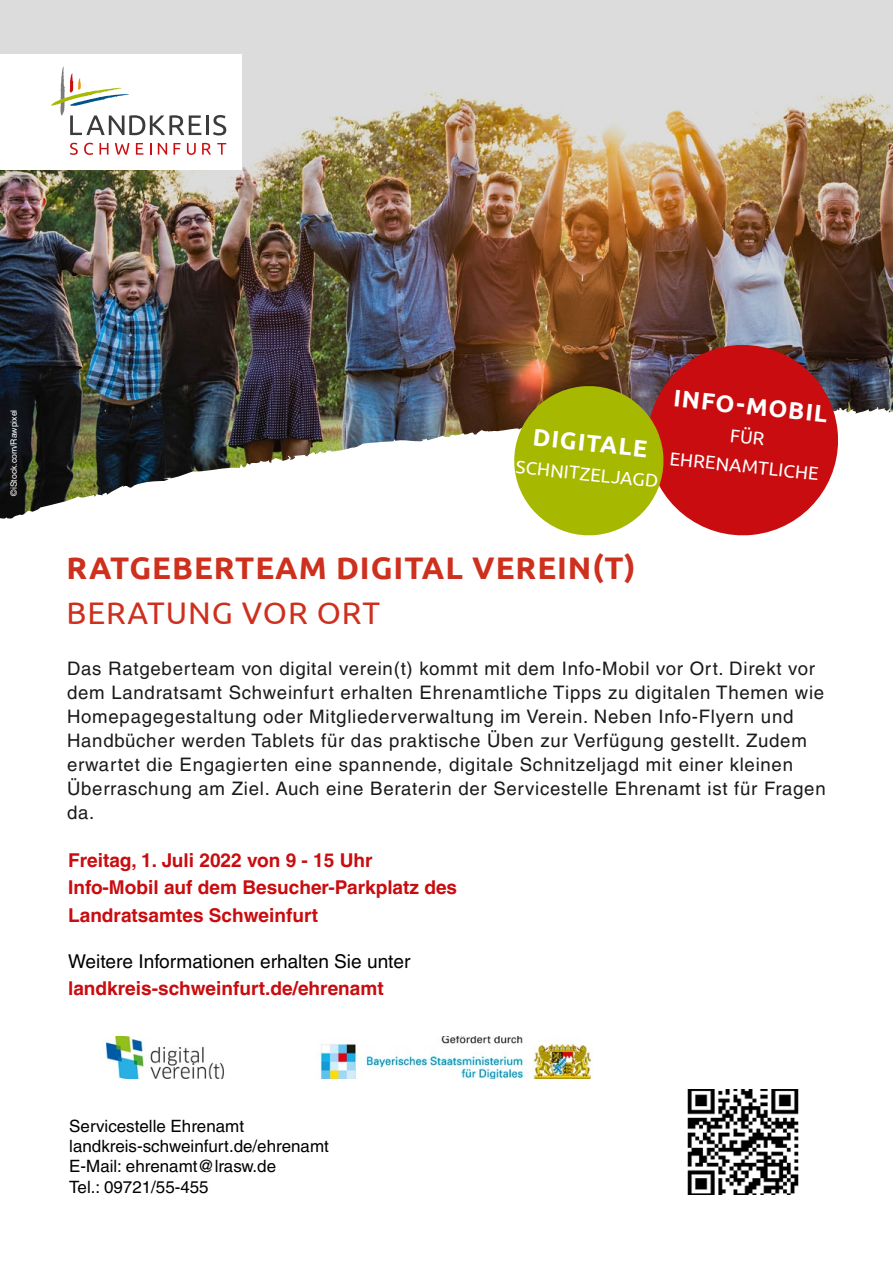
<style>
.page{position:relative;width:893px;height:1263px;background:#fff}
.page>*{position:absolute;margin:0;border:0;box-sizing:border-box;transform-origin:0 0}
.Fließtext{font:700 31.2px/45.8px "Ubuntu";letter-spacing:.03em;color:#ce301e}
.Headline{font:700 24px "Ubuntu";color:#fff}
.t1{font:700 19.05px "Helvetica LT Pro";color:#c90c0f}
.t2{font:19.05px "Helvetica LT Pro";color:#000}
.Fließtext-2{font:18.6px/24px "Helvetica LT Pro";letter-spacing:.04em;color:#1a1a1a}
.Headline-2{font:18.6px "Ubuntu";color:#fff}
.t3{font:16.95px "Helvetica LT Pro";color:#000}
.t4{font:8.7px "Helvetica LT Pro";color:#fff}
.s1{font-weight:400}
</style>
<div class="page">
<img style="left:0;top:91px;width:893px;height:316px">
<div style="left:0;top:0;width:893px;height:91px;background:#dcdcdc"></div>
<img style="left:0;top:407px;width:893px;height:112px">
<img style="left:687px;top:1090px;width:112px;height:104px">
<img style="left:103px;top:1036px;width:121px;height:43px">
<img style="left:320px;top:1036px;width:273px;height:42px">
<div style="left:0;top:54px;width:242px;height:115px;background:#fff"></div>
<hr style="left:206px;top:115px;width:3px;height:20px;background:#3b3b3a">
<svg style="left:213px;top:115px;width:13px;height:20px"></svg>
<svg style="left:70px;top:143px;width:8px;height:12px"></svg>
<svg style="left:84px;top:143px;width:9px;height:12px"></svg>
<svg style="left:100px;top:143px;width:8px;height:12px"></svg>
<svg style="left:115px;top:143px;width:15px;height:12px"></svg>
<svg style="left:136px;top:143px;width:7px;height:12px"></svg>
<svg style="left:150px;top:143px;width:1px;height:12px"></svg>
<svg style="left:158px;top:143px;width:9px;height:12px"></svg>
<svg style="left:173px;top:143px;width:8px;height:12px"></svg>
<svg style="left:187px;top:143px;width:9px;height:12px"></svg>
<svg style="left:202px;top:143px;width:9px;height:12px"></svg>
<svg style="left:217px;top:143px;width:9px;height:12px"></svg>
<svg style="left:51px;top:66px;width:150px;height:69px"></svg>
<img style="left:510px;top:340px;width:333px;height:196px">
<p class="t4" style="left:9px;top:496px;width:88px;rotate:-90deg">©iStock.com/Rawpixel</p>
<p class="Headline" style="left:534px;top:422px;width:117px;rotate:6deg">DIGITALE</p>
<p class="Headline-2" style="left:517px;top:455px;width:145px;rotate:6deg">SCHNITZELJAGD</p>
<p class="Headline" style="left:675px;top:383px;width:156px;rotate:6deg">INFO-MOBIL</p>
<p class="Headline-2" style="left:671px;top:447px;width:151px;rotate:6deg">EHRENAMTLICHE</p>
<p class="Fließtext" style="left:66px;top:544px;width:571px">RATGEBERTEAM DIGITAL VEREIN(T)<br><span class="s1">BERATUNG VOR ORT</span></p>
<p class="Fließtext-2" style="left:67px;top:657px;width:760px">Das Ratgeberteam von digital verein(t) kommt mit dem Info-Mobil vor Ort. Direkt vor dem Landratsamt Schweinfurt erhalten Ehrenamtliche Tipps zu digitalen Themen wie Homepagegestaltung oder Mitgliederverwaltung im Verein. Neben Info-Flyern und Handbücher werden Tablets für das praktische Üben zur Verfügung gestellt. Zudem erwartet die Engagierten eine spannende, digitale Schnitzeljagd mit einer kleinen Überraschung am Ziel. Auch eine Beraterin der Servicestelle Ehrenamt ist für Fragen da.</p>
<p class="t1" style="left:68px;top:848px;width:306px">Freitag, 1. Juli 2022 von 9 - 15 Uhr</p>
<p class="t1" style="left:68px;top:876px;width:391px">Info-Mobil auf dem Besucher-Parkplatz des</p>
<p class="t1" style="left:68px;top:903px;width:252px">Landratsamtes Schweinfurt</p>
<p class="t2" style="left:68px;top:950px;width:344px">Weitere Informationen erhalten Sie unter</p>
<p class="t1" style="left:68px;top:977px;width:317px">landkreis-schweinfurt.de/ehrenamt</p>
<p class="t3" style="left:69px;top:1116px;width:176px">Servicestelle Ehrenamt</p>
<p class="t3" style="left:69px;top:1136px;width:261px">landkreis-schweinfurt.de/ehrenamt</p>
<p class="t3" style="left:69px;top:1157px;width:208px">E-Mail: ehrenamt@lrasw.de</p>
<p class="t3" style="left:69px;top:1177px;width:141px">Tel.: 09721/55-455</p>
</div>
